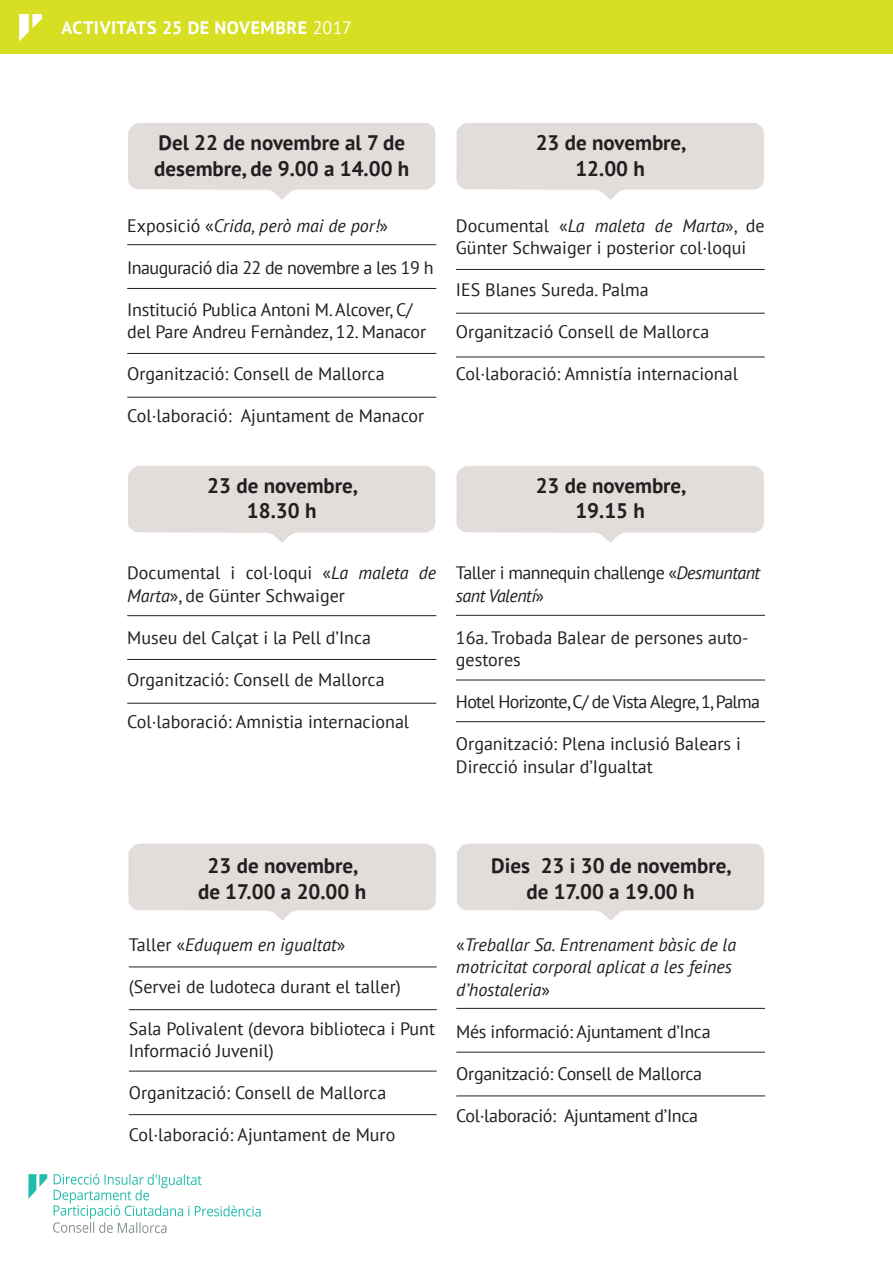
<style>
.page{position:relative;width:893px;height:1263px;background:#fff}
.page>*{position:absolute;margin:0;border:0;box-sizing:border-box;transform-origin:0 0}
.t1{font:700 21px "PT Sans";color:#231f20}
.t2{font:18px/22.5px "PT Sans";color:#231f20}
.t3{font:italic 18px/22.5px "PT Sans";color:#231f20}
.t4{font:18px "PT Sans";letter-spacing:-.02em;color:#231f20}
.t5{font:18px/22.5px "PT Sans";letter-spacing:-.03em;color:#231f20}
.t6{font:18px "PT Sans";letter-spacing:-.04em;color:#231f20}
.t7{font:700 18px "PT Sans";letter-spacing:.025em;color:#fff}
.s1{font-weight:400}
.s2{font-style:normal}
.s3{font-style:italic}
</style>
<div class="page">
<div style="left:0;top:0;width:893px;height:54px;background:#d6df21"></div>
<svg style="left:19px;top:14px;width:23px;height:27px"></svg>
<svg style="left:28px;top:1174px;width:19px;height:25px"></svg>
<svg style="left:53px;top:1174px;width:208px;height:59px"></svg>
<svg style="left:128px;top:843px;width:308px;height:77px;background:#e5e1df"></svg>
<svg style="left:457px;top:843px;width:307px;height:77px;background:#e5e1de"></svg>
<hr style="left:129px;top:967px;width:308px;height:1px;background:#231f20">
<hr style="left:129px;top:1009px;width:308px;height:1px;background:#231f20">
<hr style="left:129px;top:1071px;width:308px;height:1px;background:#231f20">
<hr style="left:129px;top:1114px;width:308px;height:1px;background:#231f20">
<hr style="left:456px;top:1008px;width:309px;height:1px;background:#231f20">
<hr style="left:456px;top:1052px;width:309px;height:1px;background:#231f20">
<hr style="left:456px;top:1096px;width:309px;height:1px;background:#231f20">
<hr style="left:127px;top:244px;width:309px;height:1px;background:#231f20">
<hr style="left:127px;top:288px;width:309px;height:1px;background:#231f20">
<hr style="left:127px;top:397px;width:309px;height:1px;background:#231f20">
<hr style="left:127px;top:353px;width:309px;height:1px;background:#231f20">
<hr style="left:456px;top:269px;width:309px;height:1px;background:#231f20">
<hr style="left:456px;top:313px;width:309px;height:1px;background:#231f20">
<hr style="left:456px;top:357px;width:309px;height:1px;background:#231f20">
<svg style="left:128px;top:123px;width:308px;height:77px;background:#e5e1df"></svg>
<svg style="left:128px;top:466px;width:308px;height:77px;background:#e5e1df"></svg>
<svg style="left:456px;top:123px;width:308px;height:77px;background:#e5e1df"></svg>
<svg style="left:456px;top:466px;width:308px;height:77px;background:#e5e1df"></svg>
<hr style="left:127px;top:615px;width:309px;height:1px;background:#231f20">
<hr style="left:456px;top:615px;width:309px;height:1px;background:#231f20">
<hr style="left:127px;top:659px;width:309px;height:1px;background:#231f20">
<hr style="left:456px;top:680px;width:309px;height:1px;background:#231f20">
<hr style="left:456px;top:721px;width:309px;height:1px;background:#231f20">
<hr style="left:127px;top:703px;width:309px;height:1px;background:#231f20">
<p class="t7" style="left:62px;top:16px;width:292px">ACTIVITATS 25 DE NOVEMBRE <span class="s1">2017</span></p>
<p class="t1" style="left:158px;top:129px;width:248px">Del 22 de novembre al 7 de</p>
<p class="t1" style="left:154px;top:154px;width:257px">desembre, de 9.00 a 14.00 h</p>
<p class="t3" style="left:127px;top:214px;width:262px"><span class="s2">Exposició «</span>Crida, però mai de por!<span class="s2">»</span></p>
<p class="t5" style="left:127px;top:256px;width:308px">Inauguració dia 22 de novembre a les 19 h</p>
<p class="t2" style="left:127px;top:298px;width:300px">Institució Publica Antoni M. Alcover, C/ del Pare Andreu Fernàndez, 12. Manacor</p>
<p class="t2" style="left:127px;top:362px;width:259px">Organització: Consell de Mallorca</p>
<p class="t2" style="left:127px;top:404px;width:298px">Col·laboració: Ajuntament de Manacor</p>
<p class="t1" style="left:536px;top:129px;width:152px">23 de novembre,</p>
<p class="t1" style="left:575px;top:154px;width:71px">12.00 h</p>
<p class="t2" style="left:456px;top:214px;width:310px">Documental «<span class="s3">La maleta de Marta</span>», de<br>Günter Schwaiger i posterior col·loqui</p>
<p class="t2" style="left:456px;top:278px;width:194px">IES Blanes Sureda. Palma</p>
<p class="t2" style="left:456px;top:320px;width:255px">Organització Consell de Mallorca</p>
<p class="t2" style="left:456px;top:362px;width:284px">Col·laboració: Amnistía internacional</p>
<p class="t1" style="left:207px;top:472px;width:152px">23 de novembre,</p>
<p class="t1" style="left:247px;top:497px;width:71px">18.30 h</p>
<p class="t2" style="left:127px;top:561px;width:311px">Documental i col·loqui «<span class="s3">La maleta de<br>Marta</span>», de Günter Schwaiger</p>
<p class="t2" style="left:127px;top:626px;width:245px">Museu del Calçat i la Pell d’Inca</p>
<p class="t2" style="left:127px;top:668px;width:259px">Organització: Consell de Mallorca</p>
<p class="t2" style="left:127px;top:710px;width:284px">Col·laboració: Amnistia internacional</p>
<p class="t1" style="left:536px;top:472px;width:152px">23 de novembre,</p>
<p class="t1" style="left:575px;top:497px;width:71px">19.15 h</p>
<p class="t5" style="left:456px;top:561px;width:306px">Taller i mannequin challenge «<span class="s3">Desmuntant sant Valentí</span>»</p>
<p class="t2" style="left:456px;top:626px;width:294px">16a. Trobada Balear de persones auto&shy;gestores</p>
<p class="t6" style="left:456px;top:690px;width:305px">Hotel Horizonte, C/ de Vista Alegre, 1, Palma</p>
<p class="t2" style="left:456px;top:732px;width:286px">Organització: Plena inclusió Balears i<br>Direcció insular d’Igualtat</p>
<p class="t1" style="left:208px;top:852px;width:152px">23 de novembre,</p>
<p class="t1" style="left:198px;top:877px;width:170px">de 17.00 a 20.00 h</p>
<p class="t3" style="left:129px;top:933px;width:218px"><span class="s2">Taller «</span>Eduquem en igualtat<span class="s2">»</span></p>
<p class="t2" style="left:129px;top:975px;width:273px">(Servei de ludoteca durant el taller)</p>
<p class="t2" style="left:129px;top:1017px;width:308px">Sala Polivalent (devora biblioteca i Punt<br>Informació Juvenil)</p>
<p class="t2" style="left:129px;top:1081px;width:259px">Organització: Consell de Mallorca</p>
<p class="t2" style="left:129px;top:1123px;width:268px">Col·laboració: Ajuntament de Muro</p>
<p class="t1" style="left:491px;top:852px;width:241px">Dies 23 i 30 de novembre,</p>
<p class="t1" style="left:526px;top:877px;width:170px">de 17.00 a 19.00 h</p>
<p class="t3" style="left:456px;top:933px;width:281px"><span class="s2">«</span>Treballar Sa. Entrenament bàsic de la motricitat corporal aplicat a les feines d’hostaleria<span class="s2">»</span></p>
<p class="t4" style="left:456px;top:1020px;width:256px">Més informació: Ajuntament d’Inca</p>
<p class="t4" style="left:456px;top:1062px;width:247px">Organització: Consell de Mallorca</p>
<p class="t4" style="left:456px;top:1104px;width:243px">Col·laboració: Ajuntament d’Inca</p>
</div>
